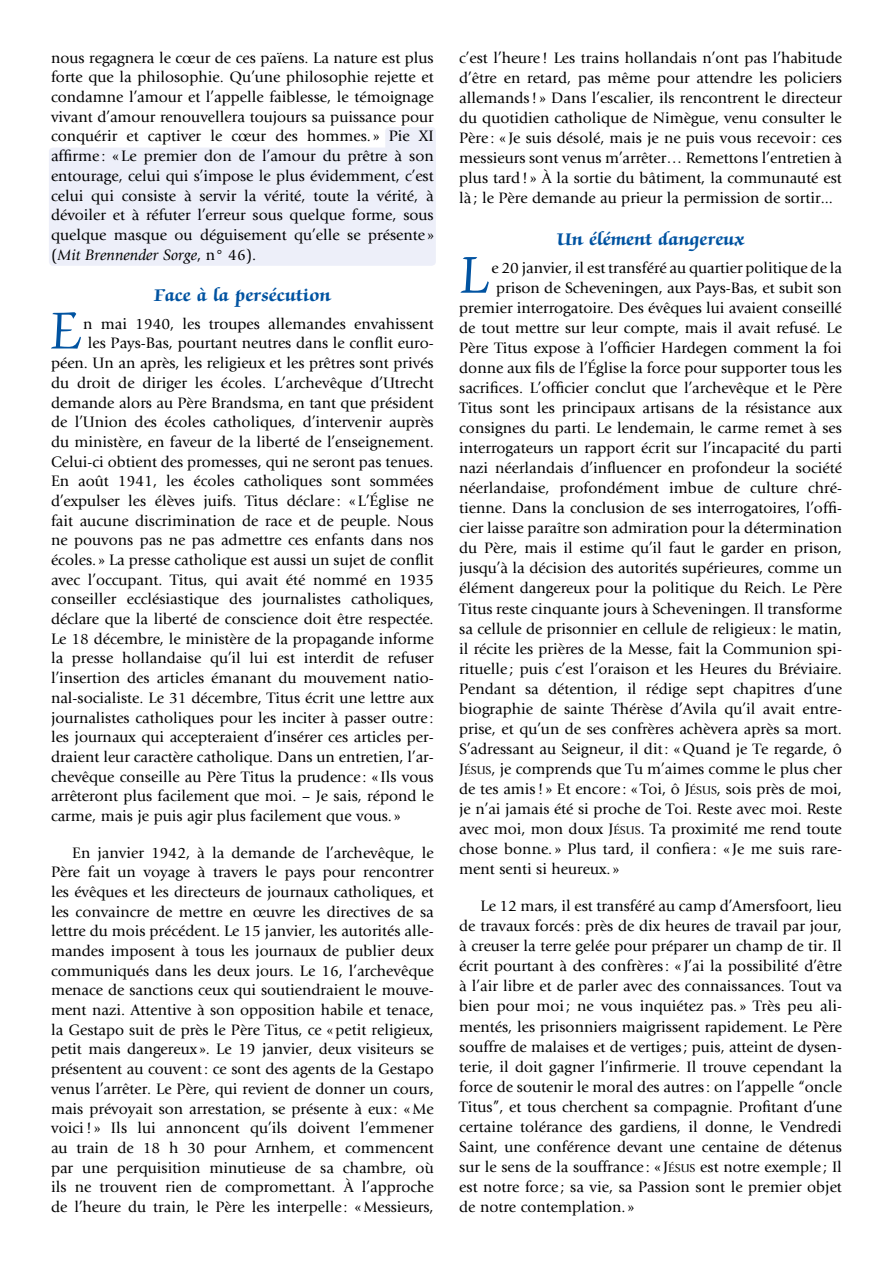
<style>
.page{position:relative;width:893px;height:1263px;background:#fff}
.page>*{position:absolute;margin:0;border:0;box-sizing:border-box;transform-origin:0 0}
.après_titre{font:60px "Zapf Chancery Std";color:#0053a1;scale:.91 1}
.Titre{font:700 19.5px "Zapf Chancery Std";letter-spacing:.015em;color:#0053a1}
.après_titre-2{font:15.75px/19.6px "Giovanni";color:#000;text-align:justify}
.s1{font-family:"Giovanni Std";font-style:italic}
.s2{font-style:inherit}
.s3{font-size:11.85px}
</style>
<div class="page">
<div style="left:49px;top:148px;width:387px;height:118px;background:#edeff9;border-radius:4px"></div>
<div style="left:385px;top:127px;width:51px;height:54px;background:#edeff9;border-radius:4px"></div>
<p class="après_titre-2" style="left:51px;top:48px;width:384px">nous regagnera le cœur de ces païens. La nature est plus forte que la philosophie. Qu’une philosophie rejette et condamne l’amour et l’appelle faiblesse, le témoignage vivant d’amour renouvellera toujours sa puissance pour conquérir et captiver le cœur des hommes. » Pie XI affirme : «Le premier don de l’amour du prêtre à son entourage, celui qui s’impose le plus évidemment, c’est celui qui consiste à servir la vérité, toute la vérité, à dévoiler et à réfuter l’erreur sous quelque forme, sous quelque masque ou déguisement qu’elle se présente » (<span class="s1">Mit Brennender Sorge</span>, n° 46).</p>
<p class="Titre" style="left:154px;top:285px;width:178px">Face à la persécution</p>
<p class="après_titre" style="left:51px;top:299px;width:35px">E</p>
<p class="après_titre-2" style="left:83px;top:314px;width:352px">n mai 1940, les troupes allemandes envahissent</p>
<p class="après_titre-2" style="left:88px;top:334px;width:347px">les Pays-Bas, pourtant neutres dans le conflit euro-</p>
<p class="après_titre-2" style="left:51px;top:353px;width:384px">péen. Un an après, les religieux et les prêtres sont privés</p>
<p class="après_titre-2" style="left:51px;top:373px;width:384px">du droit de diriger les écoles. L’archevêque d’Utrecht</p>
<p class="après_titre-2" style="left:51px;top:393px;width:384px">demande alors au Père Brandsma, en tant que président</p>
<p class="après_titre-2" style="left:51px;top:412px;width:384px">de l’Union des écoles catholiques, d’intervenir auprès</p>
<p class="après_titre-2" style="left:51px;top:432px;width:384px">du ministère, en faveur de la liberté de l’enseignement.</p>
<p class="après_titre-2" style="left:51px;top:452px;width:384px">Celui-ci obtient des promesses, qui ne seront pas tenues.</p>
<p class="après_titre-2" style="left:51px;top:471px;width:384px">En août 1941, les écoles catholiques sont sommées</p>
<p class="après_titre-2" style="left:51px;top:491px;width:384px">d’expulser les élèves juifs. Titus déclare : «L’Église ne</p>
<p class="après_titre-2" style="left:51px;top:511px;width:384px">fait aucune discrimination de race et de peuple. Nous</p>
<p class="après_titre-2" style="left:51px;top:530px;width:384px">ne pouvons pas ne pas admettre ces enfants dans nos</p>
<p class="après_titre-2" style="left:51px;top:550px;width:384px">écoles. » La presse catholique est aussi un sujet de conflit</p>
<p class="après_titre-2" style="left:51px;top:570px;width:384px">avec l’occupant. Titus, qui avait été nommé en 1935</p>
<p class="après_titre-2" style="left:51px;top:590px;width:384px">conseiller ecclésiastique des journalistes catholiques,</p>
<p class="après_titre-2" style="left:51px;top:609px;width:384px">déclare que la liberté de conscience doit être respectée.</p>
<p class="après_titre-2" style="left:51px;top:629px;width:384px">Le 18 décembre, le ministère de la propagande informe</p>
<p class="après_titre-2" style="left:51px;top:649px;width:384px">la presse hollandaise qu’il lui est interdit de refuser</p>
<p class="après_titre-2" style="left:51px;top:668px;width:384px">l’insertion des articles émanant du mouvement natio-</p>
<p class="après_titre-2" style="left:51px;top:688px;width:384px">nal-socialiste. Le 31 décembre, Titus écrit une lettre aux</p>
<p class="après_titre-2" style="left:51px;top:708px;width:384px">journalistes catholiques pour les inciter à passer outre :</p>
<p class="après_titre-2" style="left:51px;top:727px;width:384px">les journaux qui accepteraient d’insérer ces articles per-</p>
<p class="après_titre-2" style="left:51px;top:747px;width:384px">draient leur caractère catholique. Dans un entretien, l’ar-</p>
<p class="après_titre-2" style="left:51px;top:767px;width:384px">chevêque conseille au Père Titus la prudence : « Ils vous</p>
<p class="après_titre-2" style="left:51px;top:786px;width:384px">arrêteront plus facilement que moi. – Je sais, répond le</p>
<p class="après_titre-2" style="left:51px;top:806px;width:351px">carme, mais je puis agir plus facilement que vous. »</p>
<p class="après_titre-2" style="left:51px;top:843px;width:384px;text-indent:21px">En janvier 1942, à la demande de l’archevêque, le Père fait un voyage à travers le pays pour rencontrer les évêques et les directeurs de journaux catholiques, et les convaincre de mettre en œuvre les directives de sa lettre du mois précédent. Le 15 janvier, les autorités alle&shy;mandes imposent à tous les journaux de publier deux communiqués dans les deux jours. Le 16, l’archevêque menace de sanctions ceux qui soutiendraient le mouve&shy;ment nazi. Attentive à son opposition habile et tenace, la Gestapo suit de près le Père Titus, ce «petit religieux, petit mais dangereux ». Le 19 janvier, deux visiteurs se présentent au couvent: ce sont des agents de la Gestapo venus l’arrêter. Le Père, qui revient de donner un cours, mais prévoyait son arrestation, se présente à eux : «Me voici! » Ils lui annoncent qu’ils doivent l’emmener au train de 18 h 30 pour Arnhem, et commencent par une perquisition minutieuse de sa chambre, où ils ne trouvent rien de compromettant. À l’approche de l’heure du train, le Père les interpelle : «Messieurs,</p>
<p class="après_titre-2" style="left:459px;top:48px;width:384px;line-height:20.1px">c’est l’heure ! Les trains hollandais n’ont pas l’habitude d’être en retard, pas même pour attendre les policiers allemands! » Dans l’escalier, ils rencontrent le directeur du quotidien catholique de Nimègue, venu consulter le Père : « Je suis désolé, mais je ne puis vous recevoir: ces messieurs sont venus m’arrêter… Remettons l’entretien à plus tard! » À la sortie du bâtiment, la communauté est là ; le Père demande au prieur la permission de sortir...</p>
<p class="Titre" style="left:557px;top:229px;width:189px">Un élément dangereux</p>
<p class="après_titre" style="left:459px;top:244px;width:35px">L</p>
<p class="après_titre-2" style="left:491px;top:258px;width:352px">e 20 janvier, il est transféré au quartier politique de la</p>
<p class="après_titre-2" style="left:496px;top:278px;width:347px">prison de Scheveningen, aux Pays-Bas, et subit son</p>
<p class="après_titre-2" style="left:459px;top:298px;width:384px">premier interrogatoire. Des évêques lui avaient conseillé</p>
<p class="après_titre-2" style="left:459px;top:318px;width:384px">de tout mettre sur leur compte, mais il avait refusé. Le</p>
<p class="après_titre-2" style="left:459px;top:338px;width:384px">Père Titus expose à l’officier Hardegen comment la foi</p>
<p class="après_titre-2" style="left:459px;top:358px;width:384px">donne aux fils de l’Église la force pour supporter tous les</p>
<p class="après_titre-2" style="left:459px;top:378px;width:384px">sacrifices. L’officier conclut que l’archevêque et le Père</p>
<p class="après_titre-2" style="left:459px;top:398px;width:384px">Titus sont les principaux artisans de la résistance aux</p>
<p class="après_titre-2" style="left:459px;top:418px;width:384px">consignes du parti. Le lendemain, le carme remet à ses</p>
<p class="après_titre-2" style="left:459px;top:438px;width:384px">interrogateurs un rapport écrit sur l’incapacité du parti</p>
<p class="après_titre-2" style="left:459px;top:458px;width:384px">nazi néerlandais d’influencer en profondeur la société</p>
<p class="après_titre-2" style="left:459px;top:478px;width:384px">néerlandaise, profondément imbue de culture chré-</p>
<p class="après_titre-2" style="left:459px;top:498px;width:384px">tienne. Dans la conclusion de ses interrogatoires, l’offi-</p>
<p class="après_titre-2" style="left:459px;top:518px;width:384px">cier laisse paraître son admiration pour la détermination</p>
<p class="après_titre-2" style="left:459px;top:538px;width:384px">du Père, mais il estime qu’il faut le garder en prison,</p>
<p class="après_titre-2" style="left:459px;top:559px;width:384px">jusqu’à la décision des autorités supérieures, comme un</p>
<p class="après_titre-2" style="left:459px;top:579px;width:384px">élément dangereux pour la politique du Reich. Le Père</p>
<p class="après_titre-2" style="left:459px;top:599px;width:384px">Titus reste cinquante jours à Scheveningen. Il transforme</p>
<p class="après_titre-2" style="left:459px;top:619px;width:384px">sa cellule de prisonnier en cellule de religieux : le matin,</p>
<p class="après_titre-2" style="left:459px;top:639px;width:384px">il récite les prières de la Messe, fait la Communion spi-</p>
<p class="après_titre-2" style="left:459px;top:659px;width:384px">rituelle ; puis c’est l’oraison et les Heures du Bréviaire.</p>
<p class="après_titre-2" style="left:459px;top:679px;width:384px">Pendant sa détention, il rédige sept chapitres d’une</p>
<p class="après_titre-2" style="left:459px;top:699px;width:384px">biographie de sainte Thérèse d’Avila qu’il avait entre-</p>
<p class="après_titre-2" style="left:459px;top:719px;width:384px">prise, et qu’un de ses confrères achèvera après sa mort.</p>
<p class="après_titre-2" style="left:459px;top:739px;width:384px">S’adressant au Seigneur, il dit: «Quand je Te regarde, ô</p>
<p class="après_titre-2" style="left:459px;top:759px;width:384px"><span class="s2">J</span><span class="s3">ÉSUS</span>, je comprends que Tu m’aimes comme le plus cher</p>
<p class="après_titre-2" style="left:459px;top:779px;width:384px">de tes amis! » Et encore : «Toi, ô <span class="s2">J</span><span class="s3">ÉSUS</span>, sois près de moi,</p>
<p class="après_titre-2" style="left:459px;top:799px;width:384px">je n’ai jamais été si proche de Toi. Reste avec moi. Reste</p>
<p class="après_titre-2" style="left:459px;top:819px;width:384px">avec moi, mon doux <span class="s2">J</span><span class="s3">ÉSUS</span>. Ta proximité me rend toute</p>
<p class="après_titre-2" style="left:459px;top:839px;width:384px">chose bonne. » Plus tard, il confiera : « Je me suis rare-</p>
<p class="après_titre-2" style="left:459px;top:859px;width:161px">ment senti si heureux. »</p>
<p class="après_titre-2" style="left:459px;top:896px;width:384px;line-height:20.1px;text-indent:21px">Le 12 mars, il est transféré au camp d’Amersfoort, lieu de travaux forcés: près de dix heures de travail par jour, à creuser la terre gelée pour préparer un champ de tir. Il écrit pourtant à des confrères: « J’ai la possibilité d’être à l’air libre et de parler avec des connaissances. Tout va bien pour moi; ne vous inquiétez pas. » Très peu ali&shy;mentés, les prisonniers maigrissent rapidement. Le Père souffre de malaises et de vertiges; puis, atteint de dysen&shy;terie, il doit gagner l’infirmerie. Il trouve cependant la force de soutenir le moral des autres: on l’appelle “oncle Titus”, et tous cherchent sa compagnie. Profitant d’une certaine tolérance des gardiens, il donne, le Vendredi Saint, une conférence devant une centaine de détenus sur le sens de la souffrance : « <span class="s2">J</span><span class="s3">ÉSUS</span> est notre exemple ; Il est notre force ; sa vie, sa Passion sont le premier objet de notre contemplation. »</p>
</div>
